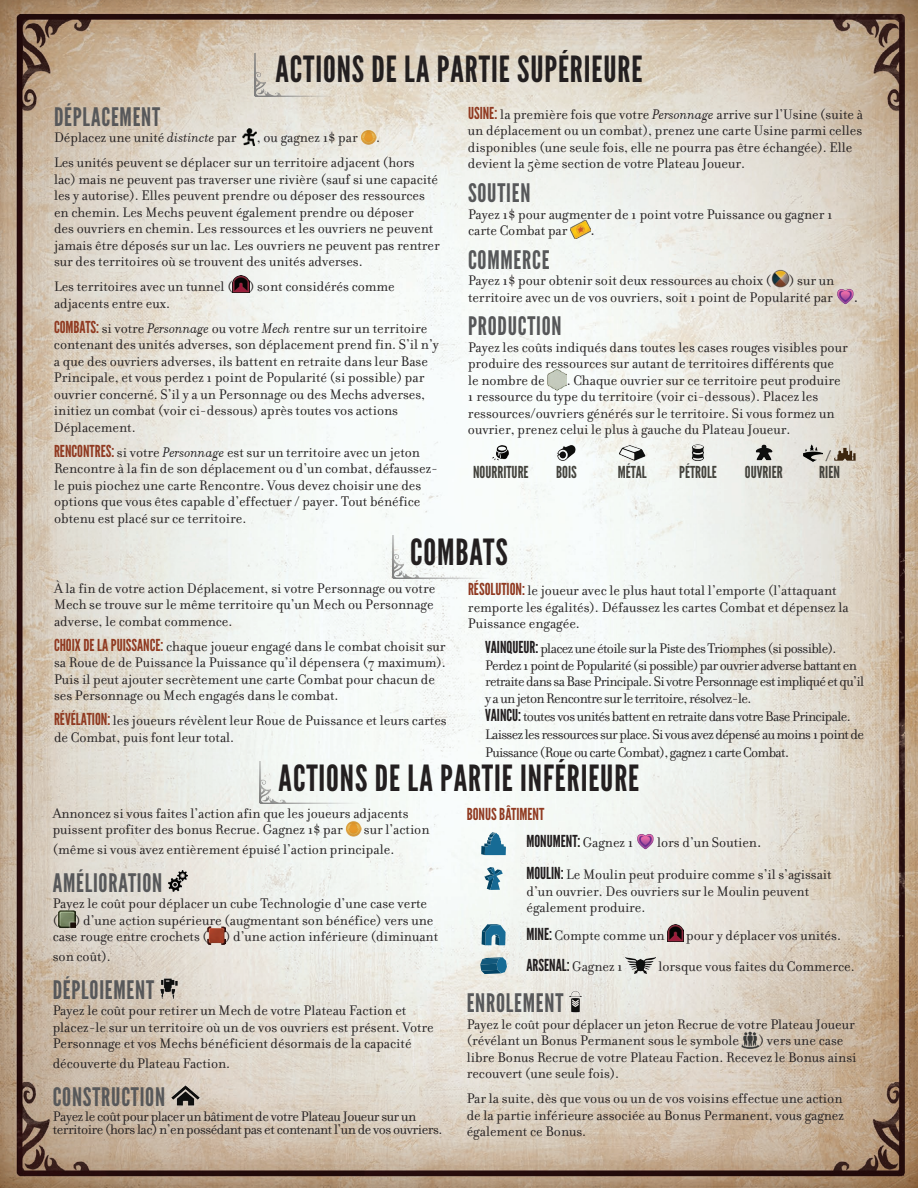
<style>
.page{position:relative;width:918px;height:1188px;background:#fff}
.page>*{position:absolute;margin:0;border:0;box-sizing:border-box;transform-origin:0 0}
.t1{font:36px "League Gothic";letter-spacing:.025em;color:#231f20}
.t2{font:25.5px "League Gothic";letter-spacing:.03em;color:#57585a}
.t3{font:16.5px "League Gothic";color:#44433d}
.t4{font:16.5px/26.5px "League Gothic";color:#903a21}
.t5{font:16.5px "League Gothic";color:#231f20}
.t6{font:16.5px "Filosofia";color:#231f20}
.t7{font:15px/16.5px "Filosofia";color:#231f20}
.t8{font:15px/16.5px "Filosofia";letter-spacing:-.04em;color:#231f20}
.t9{font:15px/13.5px "Filosofia";letter-spacing:-.03em;color:#231f20}
.s1{font-style:italic}
.s2{font-family:"League Gothic";font-size:16.5px;color:#903a21}
.s3{font-family:"League Gothic";font-size:16.5px}
.s4{color:#231f20}
.s5{font-family:"Filosofia";font-size:15px;color:#231f20}
.s6{font-size:16.5px}
.s7{font-family:"Filosofia";font-size:15px}
</style>
<div class="page">
<img style="left:0;top:0;width:918px;height:1188px">
<img style="left:255px;top:54px;width:302px;height:42px">
<div style="left:259px;top:761px;width:190px;height:43px;background:#f4f9f5"></div>
<img style="left:393px;top:536px;width:190px;height:43px">
<img style="left:242px;top:128px;width:15px;height:17px">
<img style="left:361px;top:126px;width:15px;height:22px">
<img style="left:233px;top:276px;width:16px;height:17px">
<img style="left:570px;top:220px;width:20px;height:18px">
<img style="left:771px;top:270px;width:18px;height:18px">
<img style="left:836px;top:287px;width:18px;height:19px">
<img style="left:548px;top:368px;width:19px;height:23px">
<img style="left:491px;top:444px;width:19px;height:17px">
<img style="left:557px;top:444px;width:20px;height:17px">
<img style="left:618px;top:444px;width:28px;height:17px">
<img style="left:691px;top:444px;width:14px;height:17px">
<img style="left:756px;top:444px;width:16px;height:17px">
<img style="left:803px;top:444px;width:19px;height:17px">
<img style="left:834px;top:444px;width:22px;height:17px">
<img style="left:346px;top:818px;width:15px;height:22px">
<img style="left:168px;top:870px;width:20px;height:22px">
<img style="left:58px;top:911px;width:17px;height:17px">
<img style="left:208px;top:927px;width:17px;height:17px">
<img style="left:160px;top:978px;width:18px;height:21px">
<img style="left:171px;top:1085px;width:29px;height:21px">
<svg style="left:481px;top:832px;width:25px;height:23px"></svg>
<img style="left:636px;top:832px;width:18px;height:19px">
<svg style="left:484px;top:867px;width:19px;height:23px"></svg>
<svg style="left:482px;top:924px;width:24px;height:21px"></svg>
<img style="left:667px;top:924px;width:17px;height:17px">
<svg style="left:480px;top:957px;width:27px;height:17px"></svg>
<img style="left:626px;top:957px;width:30px;height:17px">
<img style="left:569px;top:991px;width:13px;height:21px">
<img style="left:742px;top:1031px;width:17px;height:17px">
<h1 class="t1" style="left:275px;top:48px;width:369px">ACTIONS DE LA PARTIE SUPÉRIEURE</h1>
<h2 class="t2" style="left:54px;top:101px;width:108px">DÉPLACEMENT</h2>
<p class="t7" style="left:54px;top:129px;width:184px">Déplacez une unité <span class="s1">distincte</span> par</p>
<p class="t7" style="left:54px;top:125px;width:362px;line-height:25px;text-indent:203px">, ou gagnez 1$ par .<br>Les unités peuvent se déplacer sur un territoire adjacent (hors</p>
<p class="t7" style="left:54px;top:171px;width:387px">lac) mais ne peuvent pas traverser une rivière (sauf si une capacité les y autorise). Elles peuvent prendre ou déposer des ressources en chemin. Les Mechs peuvent également prendre ou déposer<br>des ouvriers en chemin. Les ressources et les ouvriers ne peuvent jamais être déposés sur un lac. Les ouvriers ne peuvent pas rentrer sur des territoires où se trouvent des unités adverses.</p>
<p class="t7" style="left:54px;top:278px;width:342px">Les territoires avec un tunnel ( ) sont considérés comme adjacents entre eux.</p>
<p class="t7" style="left:54px;top:320px;width:386px"><span class="s2">COMBATS:</span> si votre <span class="s1">Personnage</span> ou votre <span class="s1">Mech</span> rentre sur un territoire contenant des unités adverses, son déplacement prend fin. S’il n’y a que des ouvriers adverses, ils battent en retraite dans leur Base Principale, et vous perdez 1 point de Popularité (si possible) par ouvrier concerné. S’il y a un Personnage ou des Mechs adverses, initiez un combat (voir ci-dessous) après toutes vos actions Déplacement.</p>
<p class="t7" style="left:54px;top:444px;width:386px"><span class="s2">RENCONTRES:</span> si votre <span class="s1">Personnage</span> est sur un territoire avec un jeton Rencontre à la fin de son déplacement ou d’un combat, défaussez&shy;le puis piochez une carte Rencontre. Vous devez choisir une des options que vous êtes capable d’effectuer / payer. Tout bénéfice obtenu est placé sur ce territoire.</p>
<p class="t7" style="left:468px;top:106px;width:397px"><span class="s2">USINE:</span> la première fois que votre <span class="s1">Personnage</span> arrive sur l’Usine (suite à un déplacement ou un combat), prenez une carte Usine parmi celles disponibles (une seule fois, elle ne pourra pas être échangée). Elle devient la 5ème section de votre Plateau Joueur.</p>
<h2 class="t2" style="left:468px;top:178px;width:64px">SOUTIEN</h2>
<p class="t7" style="left:468px;top:206px;width:366px">Payez 1$ pour augmenter de 1 point votre Puissance ou gagner 1 carte Combat par</p>
<p class="t6" style="left:590px;top:221px;width:6px">.</p>
<h2 class="t2" style="left:468px;top:244px;width:83px">COMMERCE</h2>
<p class="t7" style="left:468px;top:272px;width:368px">Payez 1$ pour obtenir soit deux ressources au choix ( ) sur un territoire avec un de vos ouvriers, soit 1 point de Popularité par</p>
<p class="t6" style="left:854px;top:287px;width:6px">.</p>
<h2 class="t2" style="left:468px;top:311px;width:95px">PRODUCTION</h2>
<p class="t7" style="left:468px;top:339px;width:381px">Payez les coûts indiqués dans toutes les cases rouges visibles pour produire des ressources sur autant de territoires différents que le nombre de</p>
<p class="t7" style="left:468px;top:372px;width:374px;text-indent:99px">. Chaque ouvrier sur ce territoire peut produire 1 ressource du type du territoire (voir ci-dessous). Placez les ressources/ouvriers générés sur le territoire. Si vous formez un ouvrier, prenez celui le plus à gauche du Plateau Joueur.</p>
<p class="t6" style="left:826px;top:447px;width:7px">/</p>
<p class="t3" style="left:473px;top:462px;width:57px">NOURRITURE</p>
<p class="t3" style="left:556px;top:462px;width:22px">BOIS</p>
<p class="t3" style="left:618px;top:462px;width:30px">MÉTAL</p>
<p class="t3" style="left:679px;top:462px;width:39px">PÉTROLE</p>
<p class="t3" style="left:745px;top:462px;width:39px">OUVRIER</p>
<p class="t3" style="left:819px;top:462px;width:22px">RIEN</p>
<h1 class="t1" style="left:410px;top:530px;width:99px">COMBATS</h1>
<p class="t7" style="left:54px;top:580px;width:383px;text-align:justify">À la fin de votre action Déplacement, si votre Personnage ou votre Mech se trouve sur le même territoire qu’un Mech ou Personnage adverse, le combat commence.</p>
<p class="t7" style="left:54px;top:638px;width:393px"><span class="s2">CHOIX DE LA PUISSANCE:</span> chaque joueur engagé dans le combat choisit sur sa Roue de de Puissance la Puissance qu’il dépensera (7 maximum).<br>Puis il peut ajouter secrètement une carte Combat pour chacun de ses Personnage ou Mech engagés dans le combat.</p>
<p class="t7" style="left:54px;top:713px;width:394px"><span class="s2">RÉVÉLATION:</span> les joueurs révèlent leur Roue de Puissance et leurs cartes de Combat, puis font leur total.</p>
<p class="t7" style="left:468px;top:583px;width:382px"><span class="s2">RÉSOLUTION:</span> le joueur avec le plus haut total l’emporte (l’attaquant remporte les égalités). Défaussez les cartes Combat et dépensez la<br>Puissance engagée.</p>
<p class="t8" style="left:485px;top:641px;width:381px"><span class="s3">VAINQUEUR:</span> placez une étoile sur la Piste des Triomphes (si possible).<br>Perdez 1 point de Popularité (si possible) par ouvrier adverse battant en retraite dans sa Base Principale. Si votre Personnage est impliqué et qu’il y a un jeton Rencontre sur le territoire, résolvez-le.</p>
<p class="t8" style="left:485px;top:707px;width:381px;line-height:18px"><span class="s3">VAINCU:</span> toutes vos unités battent en retraite dans votre Base Principale.<br>Laissez les ressources sur place. Si vous avez dépensé au moins 1 point de<br>Puissance (Roue ou carte Combat), gagnez 1 carte Combat.</p>
<h1 class="t1" style="left:279px;top:756px;width:362px">ACTIONS DE LA PARTIE INFÉRIEURE</h1>
<p class="t7" style="left:53px;top:805px;width:357px">Annoncez si vous faites l’action afin que les joueurs adjacents puissent profiter des bonus Recrue. Gagnez 1$ par</p>
<p class="t7" style="left:53px;top:820px;width:378px;line-height:19.5px;text-indent:311px">sur l’action (même si vous avez entièrement épuisé l’action principale.</p>
<h2 class="t2" style="left:53px;top:867px;width:111px">AMÉLIORATION</h2>
<p class="t7" style="left:53px;top:895px;width:387px">Payez le coût pour déplacer un cube Technologie d’une case verte<br>( ) d’une action supérieure (augmentant son bénéfice) vers une case rouge entre crochets ( ) d’une action inférieure (diminuant</p>
<p class="t7" style="left:53px;top:948px;width:60px">son coût).</p>
<h2 class="t2" style="left:53px;top:974px;width:103px">DÉPLOIEMENT</h2>
<p class="t7" style="left:53px;top:1002px;width:383px">Payez le coût pour retirer un Mech de votre Plateau Faction et placez-le sur un territoire où un de vos ouvriers est présent. Votre<br>Personnage et vos Mechs bénéficient désormais de la capacité</p>
<p class="t7" style="left:53px;top:1055px;width:179px">découverte du Plateau Faction.</p>
<h2 class="t2" style="left:53px;top:1081px;width:114px">CONSTRUCTION</h2>
<p class="t9" style="left:53px;top:1109px;width:391px">Payez le coût pour placer un bâtiment de votre Plateau Joueur sur un territoire (hors lac) n’en possédant pas et contenant l’un de vos ouvriers.</p>
<p class="t4" style="left:526px;top:801px;width:109px;text-indent:-60px">BONUS BÂTIMENT<br><span class="s4">MONUMENT:</span><span class="s5">Gagnez 1</span></p>
<p class="t7" style="left:526px;top:826px;width:307px;line-height:32.5px;text-indent:131px">lors d’un Soutien<span class="s6">.<br></span><span class="s3">MOULIN:</span> Le Moulin peut produire comme s’il s’agissait</p>
<p class="t7" style="left:526px;top:883px;width:284px">d’un ouvrier. Des ouvriers sur le Moulin peuvent également produire.</p>
<p class="t7" style="left:526px;top:927px;width:140px"><span class="s3">MINE:</span> Compte comme un</p>
<p class="t7" style="left:686px;top:927px;width:156px">pour y déplacer vos unités.</p>
<p class="t5" style="left:526px;top:955px;width:98px">ARSENAL: <span class="s7">Gagnez 1</span></p>
<p class="t7" style="left:658px;top:958px;width:198px">lorsque vous faites du Commerce.</p>
<h2 class="t2" style="left:467px;top:988px;width:98px">ENROLEMENT</h2>
<p class="t7" style="left:467px;top:1016px;width:390px">Payez le coût pour déplacer un jeton Recrue de votre Plateau Joueur (révélant un Bonus Permanent sous le symbole</p>
<p class="t7" style="left:467px;top:1032px;width:391px;text-indent:292px">) vers une case libre Bonus Recrue de votre Plateau Faction. Recevez le Bonus ainsi recouvert (une seule fois).</p>
<p class="t7" style="left:467px;top:1090px;width:379px;text-align:justify">Par la suite, dès que vous ou un de vos voisins effectue une action de la partie inférieure associée au Bonus Permanent, vous gagnez également ce Bonus.</p>
</div>
